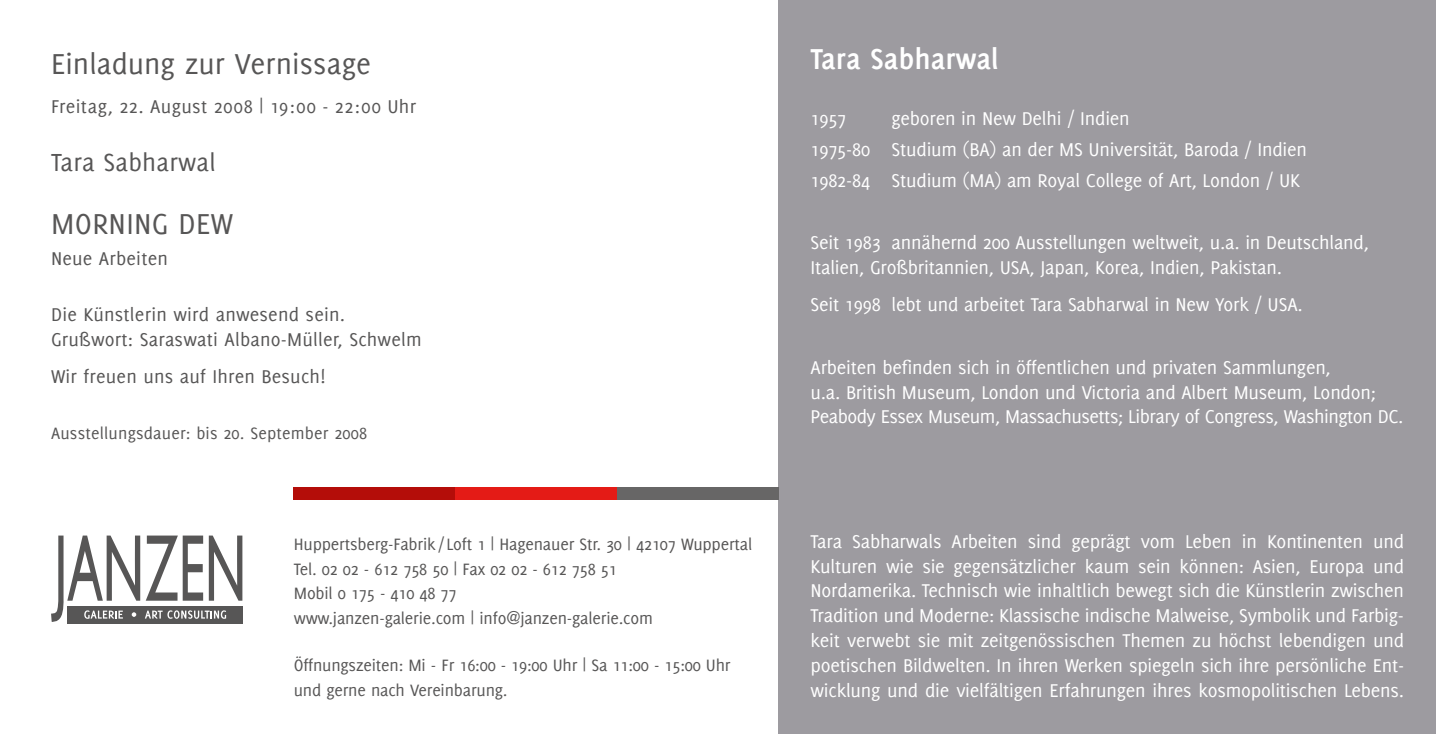
<style>
.page{position:relative;width:1436px;height:734px;background:#fff}
.page>*{position:absolute;margin:0;border:0;box-sizing:border-box;transform-origin:0 0}
.t1{font:31.5px "Delicious";letter-spacing:.005em;color:#575656}
.t2{font:700 31.5px "Delicious";color:#fff}
.t3{font:27px "Delicious";letter-spacing:.01em;color:#575656}
.t4{font:20.25px/24.8px "Delicious";letter-spacing:-.01em;color:#fff}
.t5{font:20.25px/24.3px "Delicious";letter-spacing:.01em;color:#575656}
.t6{font:18px/24.8px "Delicious";letter-spacing:-.01em;color:#575656}
.t7{font:18px "Delicious";letter-spacing:.01em;color:#575656}
</style>
<div class="page">
<div style="left:67px;top:606px;width:175px;height:17px;background:#575656"></div>
<svg style="left:51px;top:535px;width:191px;height:87px"></svg>
<div style="left:778px;top:0;width:657px;height:733px;background:#9d9ba0"></div>
<div style="left:455px;top:486px;width:162px;height:13px;background:#e41b16"></div>
<div style="left:617px;top:486px;width:161px;height:13px;background:#676666"></div>
<div style="left:293px;top:486px;width:162px;height:13px;background:#b40d09"></div>
<h1 class="t1" style="left:51px;top:46px;width:321px">Einladung zur Vernissage</h1>
<p class="t5" style="left:51px;top:94px;width:366px">Freitag, 22. August 2008 | 19:00 - 22:00 Uhr</p>
<h2 class="t3" style="left:51px;top:147px;width:166px">Tara Sabharwal</h2>
<h1 class="t1" style="left:51px;top:206px;width:183px">MORNING DEW</h1>
<p class="t5" style="left:51px;top:246px;width:118px">Neue Arbeiten</p>
<p class="t5" style="left:51px;top:302px;width:372px">Die Künstlerin wird anwesend sein.<br>Grußwort: Saraswati Albano-Müller, Schwelm</p>
<p class="t5" style="left:51px;top:364px;width:276px">Wir freuen uns auf Ihren Besuch!</p>
<p class="t7" style="left:51px;top:422px;width:318px">Ausstellungsdauer: bis 20. September 2008</p>
<p class="t6" style="left:294px;top:531px;width:460px">Huppertsberg-Fabrik /Loft 1 | Hagenauer Str. 30 | 42107 Wuppertal Tel. 02 02 - 612 758 50 | Fax 02 02 - 612 758 51<br>Mobil 0 175 - 410 48 77<br>www.janzen-galerie.com | info@janzen-galerie.com</p>
<p class="t6" style="left:294px;top:652px;width:438px">Öffnungszeiten: Mi - Fr 16:00 - 19:00 Uhr | Sa 11:00 - 15:00 Uhr und gerne nach Vereinbarung.</p>
<h1 class="t2" style="left:810px;top:41px;width:190px">Tara Sabharwal</h1>
<p class="t4" style="left:810px;top:102px;width:498px;line-height:31.1px;text-indent:81px">geboren in New Delhi / Indien<br>1975-80 Studium (BA) an der MS Universität, Baroda / Indien<br>1982-84 Studium (MA) am Royal College of Art, London / UK</p>
<p class="t4" style="left:810px;top:105px;width:37px">1957</p>
<p class="t4" style="left:810px;top:230px;width:560px">Seit 1983 annähernd 200 Ausstellungen weltweit, u.a. in Deutschland,<br>Italien, Großbritannien, USA, Japan, Korea, Indien, Pakistan.</p>
<p class="t4" style="left:810px;top:292px;width:493px">Seit 1998 lebt und arbeitet Tara Sabharwal in New York / USA.</p>
<p class="t4" style="left:810px;top:354px;width:594px">Arbeiten befinden sich in öffentlichen und privaten Sammlungen,<br>u.a. British Museum, London und Victoria and Albert Museum, London;<br>Peabody Essex Museum, Massachusetts; Library of Congress, Washington DC.</p>
<p class="t4" style="left:810px;top:528px;width:595px;text-align:justify">Tara Sabharwals Arbeiten sind geprägt vom Leben in Kontinenten und Kulturen wie sie gegensätzlicher kaum sein können: Asien, Europa und Nordamerika. Technisch wie inhaltlich bewegt sich die Künstlerin zwischen Tradition und Moderne: Klassische indische Malweise, Symbolik und Farbig&shy;keit verwebt sie mit zeitgenössischen Themen zu höchst lebendigen und poetischen Bildwelten. In ihren Werken spiegeln sich ihre persönliche Ent&shy;wicklung und die vielfältigen Erfahrungen ihres kosmopolitischen Lebens.</p>
</div>
